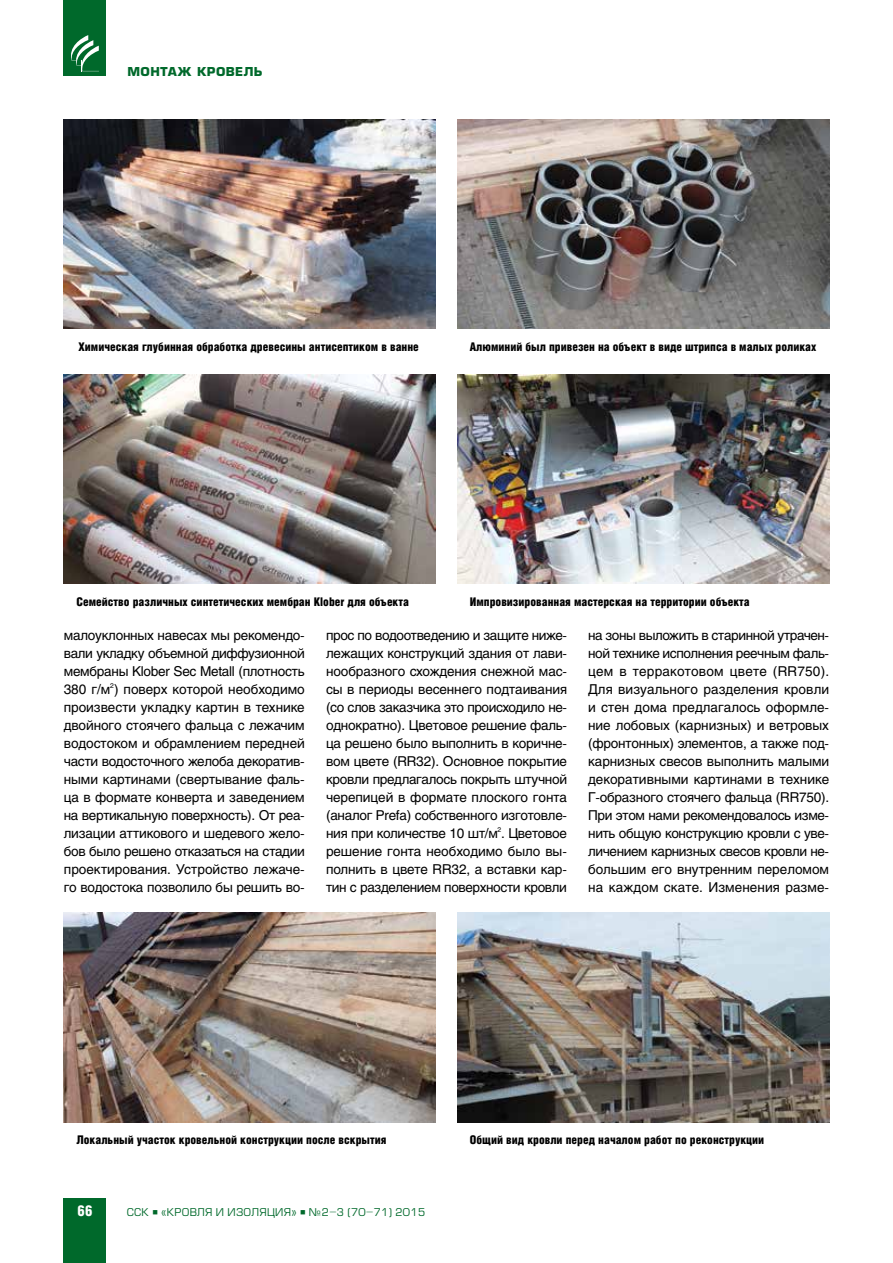
<style>
.page{position:relative;width:893px;height:1263px;background:#fff}
.page>*{position:absolute;margin:0;border:0;box-sizing:border-box;transform-origin:0 0}
.t1{font:900 15px "Helios Cond";color:#fff}
.t2{font:13.5px/18px "Helios";letter-spacing:-.01em;color:#000;text-align:justify}
.t3{font:900 12px "Helios Cond";color:#000}
.t4{font:700 12px "Europe";letter-spacing:.03em;color:#00692b}
.t5{font:10.5px "Europe";letter-spacing:.03em;color:#00692b}
</style>
<div class="page">
<div style="left:64px;top:1198px;width:42px;height:65px;background:#00692b"></div>
<div style="left:64px;top:0;width:42px;height:76px;background:#00692b"></div>
<svg style="left:71px;top:35px;width:28px;height:36px"></svg>
<img style="left:64px;top:119px;width:372px;height:209px">
<img style="left:457px;top:119px;width:372px;height:209px">
<img style="left:64px;top:374px;width:372px;height:210px">
<img style="left:457px;top:374px;width:372px;height:210px">
<img style="left:64px;top:913px;width:372px;height:209px">
<img style="left:457px;top:913px;width:372px;height:209px">
<p class="t4" style="left:128px;top:64px;width:137px">монтаж кровель</p>
<p class="t3" style="left:78px;top:340px;width:342px">Химическая глубинная обработка древесины антисептиком в ванне</p>
<p class="t3" style="left:470px;top:340px;width:348px">Алюминий был привезен на объект в виде штрипса в малых роликах</p>
<p class="t3" style="left:77px;top:595px;width:334px">Семейство различных синтетических мембран Klober для объекта</p>
<p class="t3" style="left:470px;top:595px;width:281px">Импровизированная мастерская на территории объекта</p>
<p class="t2" style="left:64px;top:626px;width:243px">малоуклонных навесах мы рекомендо&shy;вали укладку объемной диффузионной мембраны Klober Sec Metall (плотность 380 г/м<sup>2</sup>) поверх которой необходимо произвести укладку картин в технике двойного стоячего фальца с лежачим водостоком и обрамлением передней части водосточного желоба декоратив&shy;ными картинами (свертывание фаль&shy;ца в формате конверта и заведением на вертикальную поверхность). От реа&shy;лизации аттикового и шедевого жело&shy;бов было решено отказаться на стадии проектирования. Устройство лежаче&shy;го водостока позволило бы решить во-</p>
<p class="t2" style="left:326px;top:626px;width:243px">прос по водоотведению и защите ниже&shy;лежащих конструкций здания от лави&shy;нообразного схождения снежной мас&shy;сы в периоды весеннего подтаивания (со слов заказчика это происходило не&shy;однократно). Цветовое решение фаль&shy;ца решено было выполнить в коричне&shy;вом цвете (RR32). Основное покрытие кровли предлагалось покрыть штучной черепицей в формате плоского гонта (аналог Prefa) собственного изготовле&shy;ния при количестве 10 шт/м<sup>2</sup>. Цветовое решение гонта необходимо было вы&shy;полнить в цвете RR32, а вставки кар&shy;тин с разделением поверхности кровли</p>
<p class="t2" style="left:588px;top:626px;width:243px">на зоны выложить в старинной утрачен&shy;ной технике исполнения реечным фаль&shy;цем в терракотовом цвете (RR750).<br>Для визуального разделения кровли и стен дома предлагалось оформле&shy;ние лобовых (карнизных) и ветровых (фронтонных) элементов, а также под&shy;карнизных свесов выполнить малыми декоративными картинами в технике Г-образного стоячего фальца (RR750).<br>При этом нами рекомендовалось изме&shy;нить общую конструкцию кровли с уве&shy;личением карнизных свесов кровли не&shy;большим его внутренним переломом на каждом скате. Изменения разме-</p>
<p class="t3" style="left:77px;top:1132px;width:311px">Локальный участок кровельной конструкции после вскрытия</p>
<p class="t3" style="left:470px;top:1132px;width:296px">Общий вид кровли перед началом работ по реконструкции</p>
<p class="t1" style="left:78px;top:1202px;width:17px">66</p>
<p class="t5" style="left:127px;top:1206px;width:300px">ССК ■ «Кровля и Изоляция» ■ №2–3 (70–71) 2015</p>
</div>
